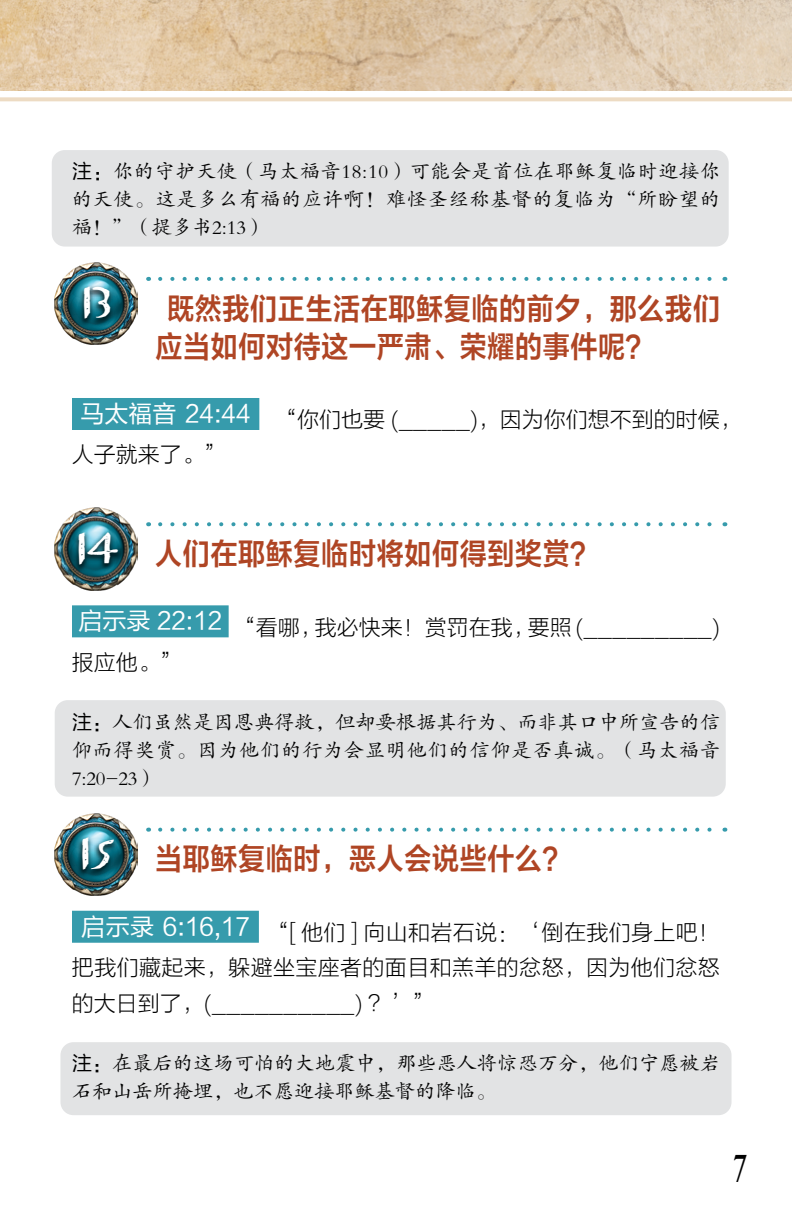
<style>
.page{position:relative;width:792px;height:1224px;background:#fff}
.page>*{position:absolute;margin:0;border:0;box-sizing:border-box;transform-origin:0 0}
.t1{font:700 50px "Carta Marina";color:#fff}
.t2{font:40px "Desire Pro";color:#000}
.t3{font:30px/38px "FZLTZCHK GBK1 0";letter-spacing:.025em;color:#af4524;scale:.9 1}
.t4{font:22px/35px "FZLTKHK GBK1 0";letter-spacing:.015em;color:#000}
.t5{font:20px/28px "FZKTK GBK1 0";letter-spacing:.025em;color:#000;text-align:justify}
.s1{font-family:"FZLTHK GBK1 0"}
.s2{font-family:"Carta Marina";font-weight:700;font-size:50px;color:#fff}
</style>
<div class="page">
<img style="left:0;top:0;width:792px;height:91px">
<svg style="left:0;top:97px;width:792px;height:4px;background:#eedec8"></svg>
<div style="left:72px;top:398px;width:187px;height:32px;background:#369bac"></div>
<div style="left:72px;top:605px;width:157px;height:32px;background:#369bac"></div>
<div style="left:72px;top:911px;width:187px;height:32px;background:#369bac"></div>
<img style="left:54px;top:262px;width:83px;height:83px">
<div style="left:78px;top:285px;width:37px;height:42px;background:#000;opacity:.75"></div>
<img style="left:54px;top:508px;width:83px;height:82px">
<div style="left:73px;top:529px;width:50px;height:43px;background:#000;opacity:.75"></div>
<img style="left:54px;top:813px;width:83px;height:82px">
<div style="left:76px;top:836px;width:43px;height:42px;background:#000;opacity:.75"></div>
<svg style="left:160px;top:277px;width:552px;height:4px"></svg>
<svg style="left:160px;top:522px;width:552px;height:4px"></svg>
<svg style="left:160px;top:828px;width:552px;height:4px"></svg>
<div style="left:52px;top:150px;width:677px;height:97px;background:#e2e3e4;border-radius:13px"></div>
<div style="left:55px;top:700px;width:671px;height:97px;background:#e2e3e4;border-radius:13px"></div>
<div style="left:60px;top:1042px;width:672px;height:73px;background:#e2e3e4;border-radius:13px"></div>
<p class="t5" style="left:72px;top:158px;width:650px"><span class="s1">注：</span>你的守护天使（马太福音18:10）可能会是首位在耶稣复临时迎接你的天使。这是多么有福的应许啊！难怪圣经称基督的复临为“所盼望的福！”（提多书2:13）</p>
<h1 class="t1" style="left:82px;top:271px;width:32px">13</h1>
<h3 class="t3" style="left:155px;top:290px;width:629px;text-indent:12px">既然我们正生活在耶稣复临的前夕，那么我们应当如何对待这一严肃、荣耀的事件呢？</h3>
<p class="t4" style="left:72px;top:403px;width:671px;text-indent:9px"><sup>马太福音</sup> <sup>24:44</sup> “你们也要 (_____)，因为你们想不到的时候，人子就来了。”</p>
<h3 class="t3" style="left:77px;top:535px;width:580px"><span class="s2">14</span> 人们在耶稣复临时将如何得到奖赏？</h3>
<p class="t4" style="left:72px;top:610px;width:649px;text-indent:7px"><sup>启示录</sup> <sup>22:12</sup> “看哪，我必快来！赏罚在我，要照 (_________)报应他。”</p>
<p class="t5" style="left:72px;top:708px;width:650px"><span class="s1">注：</span>人们虽然是因恩典得救，但却要根据其行为、而非其口中所宣告的信仰而得奖赏。因为他们的行为会显明他们的信仰是否真诚。（马太福音7:20-23）</p>
<h1 class="t1" style="left:81px;top:823px;width:35px">15</h1>
<h3 class="t3" style="left:155px;top:841px;width:462px">当耶稣复临时，恶人会说些什么？</h3>
<p class="t4" style="left:72px;top:915px;width:649px;text-align:justify;text-indent:9px"><sup>启示录</sup> <sup>6:16,17</sup> “[ 他们 ] 向山和岩石说：‘倒在我们身上吧！把我们藏起来，躲避坐宝座者的面目和羔羊的忿怒，因为他们忿怒的大日到了，(__________) ？’”</p>
<p class="t5" style="left:72px;top:1050px;width:650px"><span class="s1">注：</span>在最后的这场可怕的大地震中，那些恶人将惊恐万分，他们宁愿被岩石和山岳所掩埋，也不愿迎接耶稣基督的降临。</p>
<h2 class="t2" style="left:734px;top:1145px;width:13px">7</h2>
</div>
